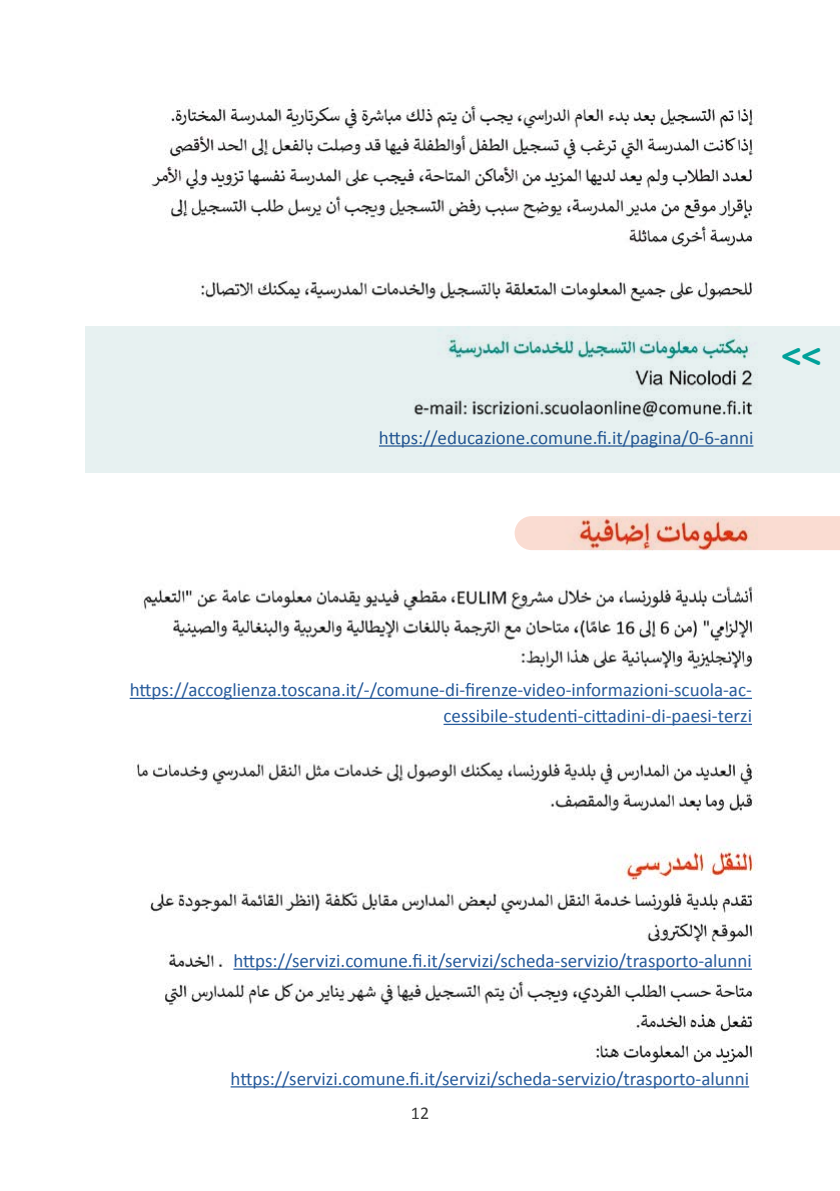
<style>
.page{position:relative;width:840px;height:1191px;background:#fff}
.page>*{position:absolute;margin:0;border:0;box-sizing:border-box;transform-origin:0 0}
.t1{font:700 33.6px "VAG Rounded Std";color:#00a19a}
.t2{font:19px/26px "Calibri";color:#275b9b;text-align:right}
.t3{font:18px "Calibri";color:#3c3c3b}
</style>
<div class="page">
<div style="left:85px;top:326px;width:754px;height:146px;background:#e7f1f1"></div>
<div style="left:757px;top:516px;width:82px;height:34px;background:#fadcd2"></div>
<img style="left:88px;top:102px;width:669px;height:986px">
<hr style="left:379px;top:445px;width:374px;height:1px;background:#275b9b">
<hr style="left:233px;top:968px;width:518px;height:1px;background:#275b9b">
<hr style="left:230px;top:1086px;width:518px;height:1px;background:#275b9b">
<hr style="left:130px;top:698px;width:621px;height:1px;background:#275b9b">
<hr style="left:443px;top:724px;width:308px;height:1px;background:#275b9b">
<p class="t2" style="left:379px;top:424px;width:375px">https://educazione.comune.fi.it/pagina/0-6-anni</p>
<h1 class="t1" style="left:821px;top:379px;width:42px;rotate:-180deg">&gt;&gt;</h1>
<p class="t2" style="left:130px;top:677px;width:623px">https://accoglienza.toscana.it/-/comune-di-firenze-video-informazioni-scuola-ac&shy;cessibile-studenti-cittadini-di-paesi-terzi</p>
<p class="t2" style="left:233px;top:947px;width:519px">https://servizi.comune.fi.it/servizi/scheda-servizio/trasporto-alunni</p>
<p class="t2" style="left:230px;top:1065px;width:519px">https://servizi.comune.fi.it/servizi/scheda-servizio/trasporto-alunni</p>
<p class="t3" style="left:410px;top:1102px;width:20px">12</p>
</div>
